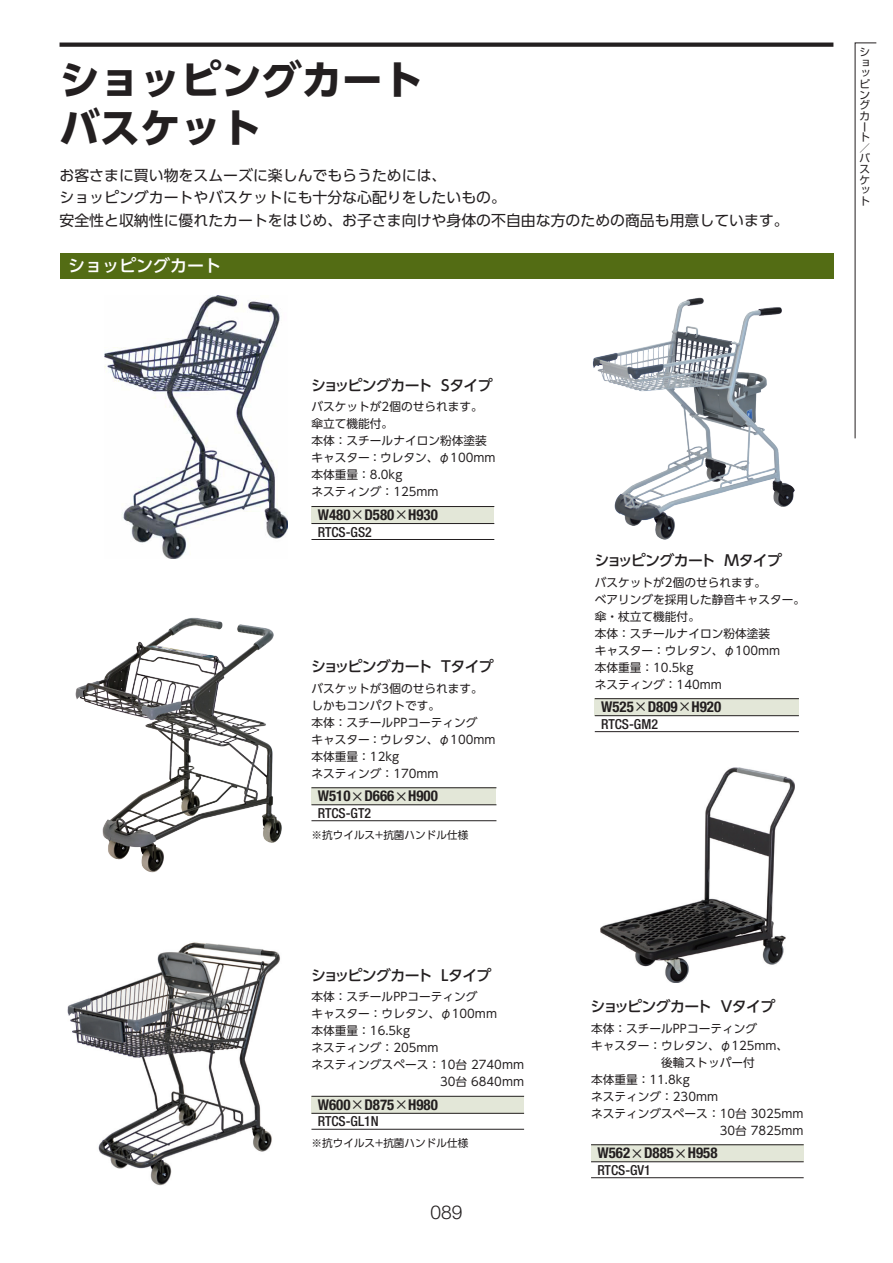
<style>
.page{position:relative;width:893px;height:1263px;background:#fff}
.page>*{position:absolute;margin:0;border:0;box-sizing:border-box;transform-origin:0 0}
.t1{font:700 40.35px/47.8px "UD Shin Go Pr 6 N";color:#231f20}
.t2{font:300 19.2px "Helvetica Neue LT Std";color:#231f20}
.t3{font:500 16.95px "UD Shin Go Pr 6 N";color:#fff}
.t4{font:14.85px/22.4px "UD Shin Go Pr 6 N";color:#231f20}
.t5{font:700 condensed 14.85px "Helvetica Neue LT Std";color:#231f20}
.t6{font:500 14.85px "UD Shin Go Pr 6 N";letter-spacing:-.045em;color:#231f20}
.t7{font:500 condensed 13.8px "Helvetica Neue LT Std";color:#231f20}
.t8{font:11.7px/17px "UD Shin Go Pr 6 N";color:#231f20}
.t9{font:10.65px "UD Shin Go Pr 6 N";color:#231f20}
.t10{font:10.65px/10.6px "Shin Go Pr 6 N";color:#231f20}
.s1{font-family:"UD Shin Go Pr 6 N";font-weight:400;font-stretch:normal;font-size:13.8px}
</style>
<div class="page">
<img style="left:601px;top:767px;width:193px;height:215px">
<div style="left:60px;top:253px;width:773px;height:26px;background:#536c14"></div>
<svg style="left:60px;top:43px;width:773px;height:4px;background:#2f2b2c"></svg>
<div style="left:311px;top:506px;width:183px;height:17px;background:#e3e7d8"></div>
<hr style="left:311px;top:506px;width:183px;height:1px;background:#231f20">
<hr style="left:311px;top:523px;width:183px;height:1px;background:#231f20">
<hr style="left:311px;top:539px;width:183px;height:1px;background:#231f20">
<div style="left:311px;top:1096px;width:213px;height:17px;background:#e3e7d8"></div>
<hr style="left:311px;top:1096px;width:213px;height:1px;background:#231f20">
<hr style="left:311px;top:1113px;width:213px;height:1px;background:#231f20">
<hr style="left:311px;top:1129px;width:213px;height:1px;background:#231f20">
<div style="left:591px;top:1145px;width:213px;height:17px;background:#e3e7d8"></div>
<hr style="left:591px;top:1144px;width:213px;height:1px;background:#231f20">
<hr style="left:591px;top:1161px;width:213px;height:1px;background:#231f20">
<hr style="left:591px;top:1177px;width:213px;height:1px;background:#231f20">
<div style="left:595px;top:699px;width:204px;height:17px;background:#e3e7d8"></div>
<hr style="left:595px;top:698px;width:204px;height:1px;background:#231f20">
<hr style="left:595px;top:715px;width:204px;height:1px;background:#231f20">
<hr style="left:595px;top:731px;width:204px;height:1px;background:#231f20">
<div style="left:311px;top:788px;width:185px;height:17px;background:#e3e7d8"></div>
<hr style="left:311px;top:787px;width:185px;height:1px;background:#231f20">
<hr style="left:311px;top:804px;width:185px;height:1px;background:#231f20">
<hr style="left:311px;top:820px;width:185px;height:1px;background:#231f20">
<img style="left:105px;top:296px;width:183px;height:262px">
<img style="left:592px;top:297px;width:203px;height:243px">
<img style="left:75px;top:617px;width:207px;height:256px">
<img style="left:67px;top:942px;width:213px;height:244px">
<svg style="left:854px;top:42px;width:23px;height:397px"></svg>
<h1 class="t1" style="left:60px;top:55px;width:365px">ショッピングカートバスケット</h1>
<p class="t4" style="left:60px;top:164px;width:731px">お客さまに買い物をスムーズに楽しんでもらうためには、<br>ショッピングカートやバスケットにも十分な心配りをしたいもの。<br>安全性と収納性に優れたカートをはじめ、お子さま向けや身体の不自由な方のための商品も用意しています。</p>
<h3 class="t3" style="left:68px;top:252px;width:155px">ショッピングカート</h3>
<p class="t6" style="left:311px;top:373px;width:183px">ショッピングカート Sタイプ</p>
<p class="t8" style="left:311px;top:398px;width:186px">バスケットが2個のせられます。傘立て機能付。<br>本体：スチールナイロン粉体塗装キャスター：ウレタン、φ100mm本体重量：8.0kg<br>ネスティング：125mm</p>
<p class="t5" style="left:318px;top:506px;width:122px">W480<span class="s1">×</span>D580<span class="s1">×</span>H930</p>
<p class="t7" style="left:318px;top:523px;width:56px">RTCS-GS2</p>
<p class="t6" style="left:311px;top:654px;width:184px">ショッピングカート Tタイプ</p>
<p class="t8" style="left:311px;top:679px;width:186px">バスケットが3個のせられます。しかもコンパクトです。<br>本体：スチールPPコーティング<br>キャスター：ウレタン、φ100mm本体重量：12kg<br>ネスティング：170mm</p>
<p class="t5" style="left:318px;top:787px;width:122px">W510<span class="s1">×</span>D666<span class="s1">×</span>H900</p>
<p class="t7" style="left:318px;top:805px;width:55px">RTCS-GT2</p>
<p class="t9" style="left:311px;top:826px;width:158px">※抗ウイルス+抗菌ハンドル仕様</p>
<p class="t6" style="left:311px;top:963px;width:182px">ショッピングカート Lタイプ</p>
<p class="t8" style="left:311px;top:988px;width:168px">本体：スチールPPコーティング</p>
<p class="t8" style="left:311px;top:1005px;width:187px">キャスター：ウレタン、φ100mm</p>
<p class="t8" style="left:311px;top:1022px;width:100px">本体重量：16.5kg</p>
<p class="t8" style="left:311px;top:1039px;width:129px">ネスティング：205mm</p>
<p class="t8" style="left:311px;top:1056px;width:214px">ネスティングスペース：10台 2740mm</p>
<p class="t8" style="left:440px;top:1073px;width:85px">30台 6840mm</p>
<p class="t5" style="left:318px;top:1095px;width:122px">W600<span class="s1">×</span>D875<span class="s1">×</span>H980</p>
<p class="t7" style="left:318px;top:1113px;width:62px">RTCS-GL1N</p>
<p class="t9" style="left:311px;top:1135px;width:158px">※抗ウイルス+抗菌ハンドル仕様</p>
<h2 class="t2" style="left:430px;top:1201px;width:33px">089</h2>
<p class="t6" style="left:594px;top:548px;width:189px">ショッピングカート Mタイプ</p>
<p class="t8" style="left:595px;top:573px;width:212px">バスケットが2個のせられます。<br>ベアリングを採用した静音キャスター。傘・杖立て機能付。<br>本体：スチールナイロン粉体塗装<br>キャスター：ウレタン、φ100mm<br>本体重量：10.5kg<br>ネスティング：140mm</p>
<p class="t5" style="left:601px;top:698px;width:122px">W525<span class="s1">×</span>D809<span class="s1">×</span>H920</p>
<p class="t7" style="left:601px;top:716px;width:58px">RTCS-GM2</p>
<p class="t6" style="left:591px;top:994px;width:186px">ショッピングカート Vタイプ</p>
<p class="t8" style="left:591px;top:1019px;width:168px">本体：スチールPPコーティング</p>
<p class="t8" style="left:591px;top:1036px;width:199px">キャスター：ウレタン、φ125mm、</p>
<p class="t8" style="left:661px;top:1053px;width:95px">後輪ストッパー付</p>
<p class="t8" style="left:591px;top:1070px;width:100px">本体重量：11.8kg</p>
<p class="t8" style="left:591px;top:1087px;width:129px">ネスティング：230mm</p>
<p class="t8" style="left:591px;top:1104px;width:214px">ネスティングスペース：10台 3025mm</p>
<p class="t8" style="left:720px;top:1121px;width:85px">30台 7825mm</p>
<p class="t5" style="left:597px;top:1144px;width:122px">W562<span class="s1">×</span>D885<span class="s1">×</span>H958</p>
<p class="t7" style="left:597px;top:1162px;width:55px">RTCS-GV1</p>
<p class="t10" style="left:859px;top:46px;width:12px">ショッピングカート／バスケット</p>
</div>
